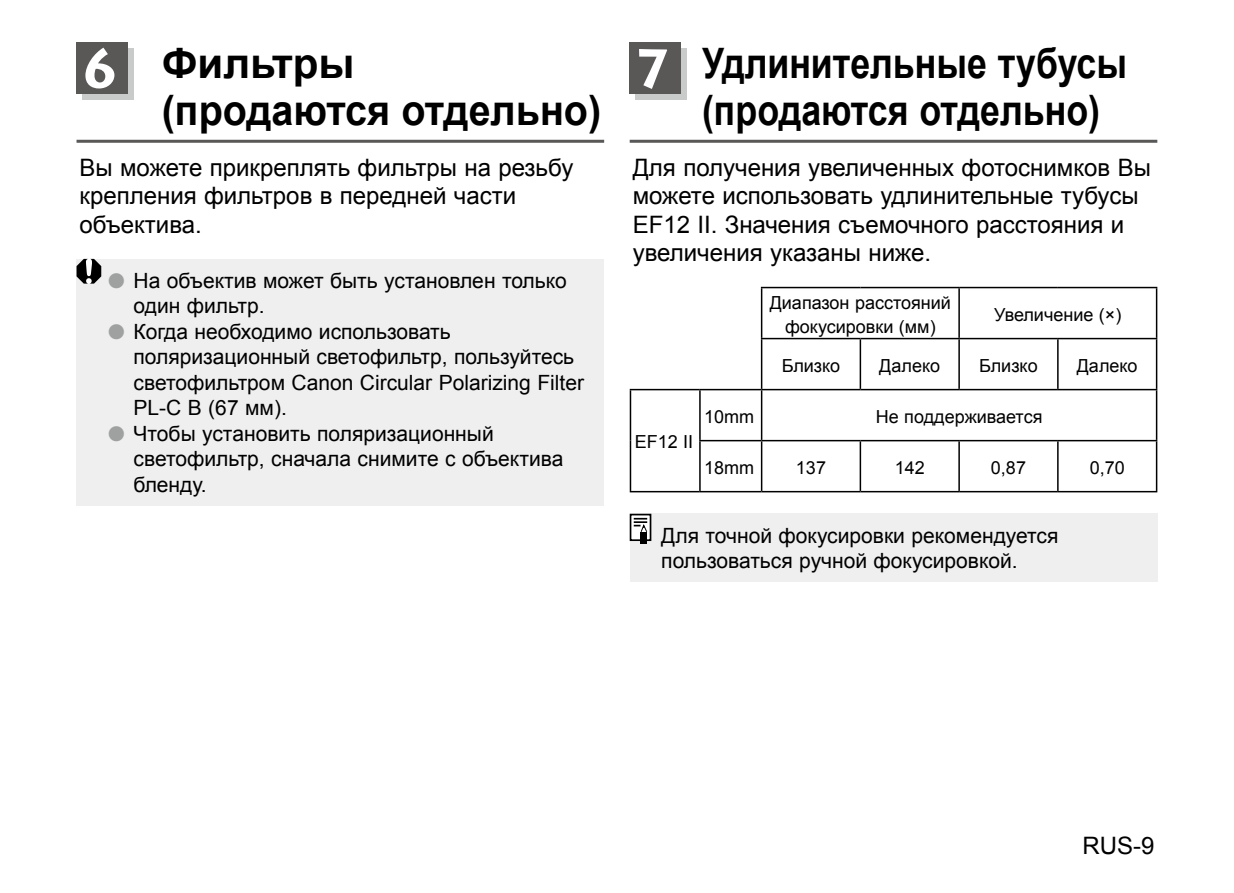
<style>
.page{position:relative;width:1234px;height:893px;background:#fff}
.page>*{position:absolute;margin:0;border:0;box-sizing:border-box;transform-origin:0 0}
.t1{font:700 54px "Lithos Pro";color:#fff}
.t2{font:700 42px/46.5px "Arial";color:#000;scale:.85 1}
.t3{font:700 42px/46.5px "Arial";color:#000}
.t4{font:24px/28.5px "Arial";color:#000}
.t5{font:21px/25.5px "Arial";color:#000}
.t6{font:18px/24px "Arial";color:#000;text-align:center}
.s1{color:#9fa0a0}
</style>
<div class="page">
<div style="left:629px;top:514px;width:528px;height:68px;background:#efefef"></div>
<div style="left:640px;top:532px;width:7px;height:11px;background:#000"></div>
<svg style="left:629px;top:514px;width:22px;height:28px"></svg>
<div style="left:76px;top:259px;width:528px;height:246px;background:#efefef"></div>
<svg style="left:76px;top:259px;width:25px;height:25px"></svg>
<div style="left:82px;top:48px;width:51px;height:51px;background:#c9caca"></div>
<div style="left:76px;top:43px;width:52px;height:51px;background:#5a5757"></div>
<hr style="left:76px;top:140px;width:528px;height:3px;background:#5a5757">
<div style="left:635px;top:48px;width:51px;height:51px;background:#c9caca"></div>
<div style="left:629px;top:43px;width:51px;height:51px;background:#5a5757"></div>
<hr style="left:629px;top:140px;width:527px;height:3px;background:#5a5757">
<hr style="left:760px;top:287px;width:100px;height:1px;background:#000">
<hr style="left:760px;top:288px;width:2px;height:50px;background:#000">
<hr style="left:860px;top:287px;width:98px;height:1px;background:#000">
<hr style="left:958px;top:287px;width:99px;height:1px;background:#000">
<hr style="left:958px;top:288px;width:1px;height:50px;background:#000">
<hr style="left:1057px;top:287px;width:100px;height:1px;background:#000">
<hr style="left:1155px;top:288px;width:2px;height:50px;background:#000">
<hr style="left:760px;top:338px;width:100px;height:1px;background:#000">
<hr style="left:760px;top:339px;width:2px;height:50px;background:#000">
<hr style="left:860px;top:338px;width:98px;height:1px;background:#000">
<hr style="left:859px;top:339px;width:1px;height:50px;background:#000">
<hr style="left:958px;top:338px;width:99px;height:1px;background:#000">
<hr style="left:958px;top:339px;width:1px;height:50px;background:#000">
<hr style="left:1057px;top:338px;width:100px;height:1px;background:#000">
<hr style="left:1056px;top:339px;width:2px;height:50px;background:#000">
<hr style="left:1155px;top:339px;width:2px;height:50px;background:#000">
<hr style="left:629px;top:389px;width:70px;height:1px;background:#000">
<hr style="left:629px;top:390px;width:2px;height:51px;background:#000">
<hr style="left:629px;top:441px;width:2px;height:50px;background:#000">
<hr style="left:629px;top:491px;width:70px;height:1px;background:#000">
<hr style="left:761px;top:389px;width:99px;height:1px;background:#000">
<hr style="left:860px;top:389px;width:98px;height:1px;background:#000">
<hr style="left:958px;top:389px;width:99px;height:1px;background:#000">
<hr style="left:1057px;top:389px;width:100px;height:1px;background:#000">
<hr style="left:1155px;top:390px;width:2px;height:50px;background:#000">
<hr style="left:761px;top:440px;width:99px;height:1px;background:#000">
<hr style="left:860px;top:440px;width:98px;height:1px;background:#000">
<hr style="left:859px;top:441px;width:1px;height:50px;background:#000">
<hr style="left:958px;top:440px;width:99px;height:1px;background:#000">
<hr style="left:958px;top:441px;width:1px;height:50px;background:#000">
<hr style="left:1057px;top:440px;width:100px;height:1px;background:#000">
<hr style="left:1056px;top:441px;width:2px;height:50px;background:#000">
<hr style="left:1155px;top:441px;width:2px;height:50px;background:#000">
<hr style="left:761px;top:491px;width:99px;height:1px;background:#000">
<hr style="left:860px;top:491px;width:98px;height:1px;background:#000">
<hr style="left:958px;top:491px;width:99px;height:1px;background:#000">
<hr style="left:1057px;top:491px;width:100px;height:1px;background:#000">
<hr style="left:699px;top:389px;width:62px;height:1px;background:#000">
<hr style="left:699px;top:390px;width:1px;height:50px;background:#000">
<hr style="left:699px;top:491px;width:62px;height:1px;background:#000">
<hr style="left:760px;top:390px;width:2px;height:50px;background:#000">
<hr style="left:699px;top:440px;width:62px;height:1px;background:#000">
<hr style="left:699px;top:441px;width:1px;height:50px;background:#000">
<hr style="left:760px;top:441px;width:2px;height:50px;background:#000">
<h1 class="t1" style="left:79px;top:36px;width:43px">6</h1>
<h2 class="t2" style="left:702px;top:42px;width:501px">Удлинительные тубусы (продаются отдельно)</h2>
<h2 class="t3" style="left:162px;top:42px;width:441px">Фильтры<br>(продаются отдельно)</h2>
<h1 class="t1" style="left:632px;top:36px;width:43px">7</h1>
<p class="t4" style="left:79px;top:153px;width:495px">Вы можете прикреплять фильтры на резьбу крепления фильтров в передней части объектива.</p>
<p class="t5" style="left:133px;top:268px;width:435px;text-indent:-26px"><span class="s1">●</span> На объектив может быть установлен только один фильтр.</p>
<p class="t5" style="left:133px;top:319px;width:452px;text-indent:-26px"><span class="s1">●</span> Когда необходимо использовать поляризационный светофильтр, пользуйтесь светофильтром Canon Circular Polarizing Filter PL-C B (67 мм).</p>
<p class="t5" style="left:133px;top:421px;width:431px;text-indent:-26px"><span class="s1">●</span> Чтобы установить поляризационный светофильтр, сначала снимите с объектива бленду.</p>
<p class="t4" style="left:632px;top:153px;width:519px">Для получения увеличенных фотоснимков Вы можете использовать удлинительные тубусы EF12 II. Значения съемочного расстояния и увеличения указаны ниже.</p>
<p class="t6" style="left:634px;top:430px;width:60px">EF12 II</p>
<p class="t6" style="left:769px;top:291px;width:183px">Диапазон расстояний фокусировки (мм)</p>
<p class="t6" style="left:994px;top:303px;width:129px">Увеличение (×)</p>
<p class="t6" style="left:781px;top:354px;width:60px">Близко</p>
<p class="t6" style="left:879px;top:354px;width:62px">Далеко</p>
<p class="t6" style="left:978px;top:354px;width:60px">Близко</p>
<p class="t6" style="left:1076px;top:354px;width:62px">Далеко</p>
<p class="t6" style="left:704px;top:405px;width:52px">10mm</p>
<p class="t6" style="left:875px;top:405px;width:168px">Не поддерживается</p>
<p class="t6" style="left:704px;top:456px;width:52px">18mm</p>
<p class="t6" style="left:795px;top:456px;width:32px">137</p>
<p class="t6" style="left:894px;top:456px;width:32px">142</p>
<p class="t6" style="left:990px;top:456px;width:37px">0,87</p>
<p class="t6" style="left:1089px;top:456px;width:37px">0,70</p>
<p class="t5" style="left:661px;top:523px;width:398px">Для точной фокусировки рекомендуется пользоваться ручной фокусировкой.</p>
<p class="t4" style="left:1082px;top:831px;width:73px">RUS-9</p>
</div>
